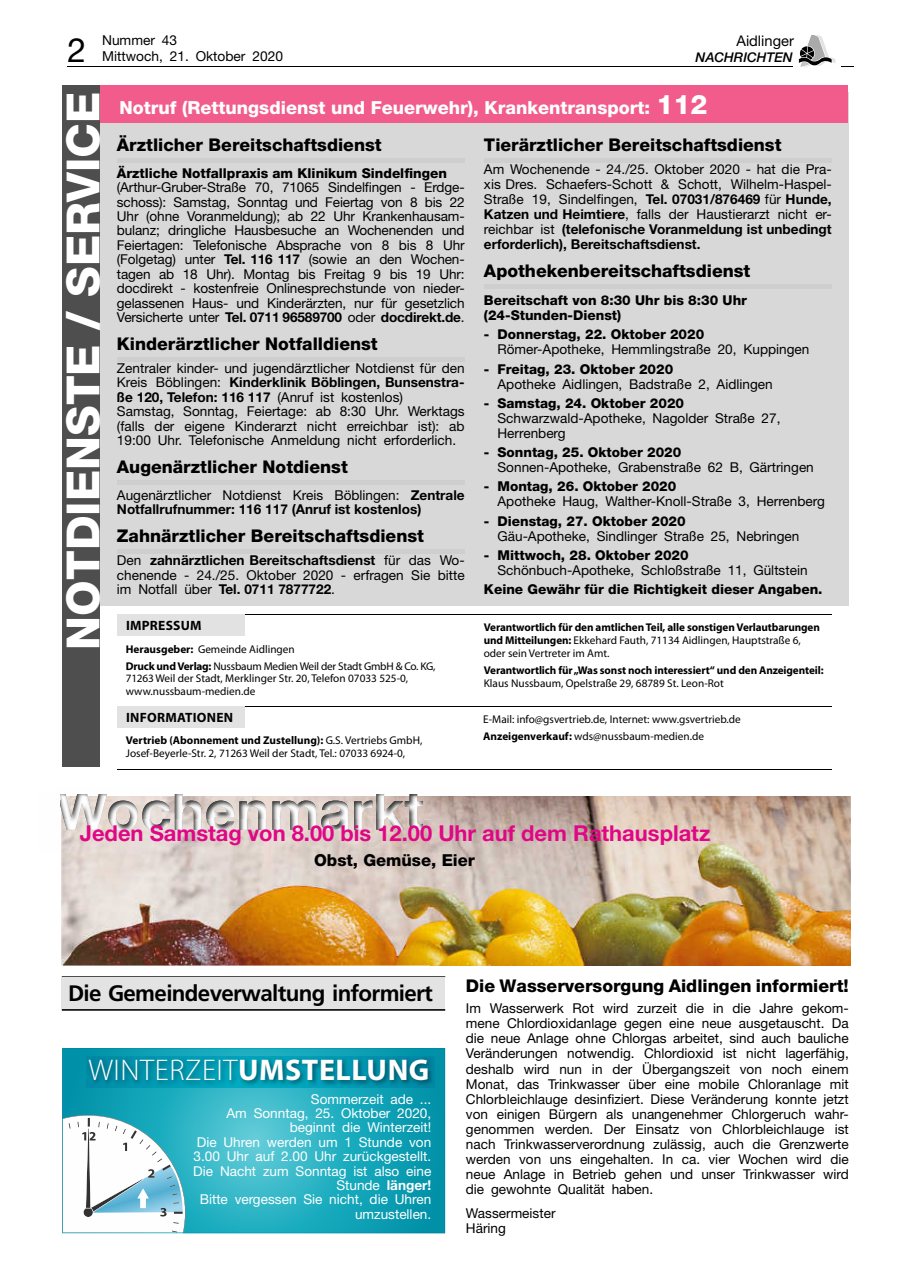
<style>
.page{position:relative;width:902px;height:1280px;background:#fff}
.page>*{position:absolute;margin:0;border:0;box-sizing:border-box;transform-origin:0 0}
.t1{font:800 45.75px "Helvetica Neue";color:#fff}
.t2{font:33.6px "Helvetica Neue";color:#000}
.t3{font:300 30px "Myriad Pro";letter-spacing:.02em;color:#fff}
.t4{font:700 22.35px "Frutiger";letter-spacing:-.03em;color:#000}
.t5{font:700 21.9px "Helvetica Neue";color:#e00685}
.t6{font:800 18px "Helvetica Neue";color:#fff}
.t7{font:800 17.55px "Helvetica Neue";color:#000}
.t8{font:800 16.5px "Helvetica Neue";color:#000}
.t9{font:14.7px "Helvetica Neue";color:#000}
.t10{font:13.65px/14.4px "Helvetica Neue";color:#000}
.t11{font:800 13.65px/15px "Helvetica Neue";color:#000}
.t12{font:13.65px/14.4px "Helvetica Neue";color:#fff;text-align:right}
.t13{font:700 13.65px/14.4px "Helvetica Neue";color:#000}
.t14{font:700 13.5px "Myriad Pro";letter-spacing:.02em;color:#000}
.t15{font:italic 500 13.35px "Helvetica Neue";color:#000}
.t16{font:11.25px/12.8px "Myriad Pro";color:#000}
.t17{font:700 11.25px/12.8px "Myriad Pro";letter-spacing:-.01em;color:#000}
.t18{font:11.25px/17px "Myriad Pro";letter-spacing:-.02em;color:#000}
.s1{font-size:27px}
.s2{font-weight:700}
.s3{font-weight:400}
</style>
<div class="page">
<hr style="left:67px;top:66px;width:786px;height:1px;background:#000">
<div style="left:792px;top:59px;width:48px;height:10px;background:#fefefe"></div>
<svg style="left:798px;top:36px;width:37px;height:31px"></svg>
<hr style="left:62px;top:976px;width:383px;height:1px;background:#000">
<div style="left:62px;top:977px;width:383px;height:32px;background:#e3e3e3"></div>
<hr style="left:62px;top:1009px;width:383px;height:2px;background:#000">
<div style="left:62px;top:92px;width:786px;height:514px;background:#d8d8d8"></div>
<hr style="left:117px;top:158px;width:347px;height:4px;background:#cecece">
<div style="left:117px;top:357px;width:347px;height:5px;background:#cecece"></div>
<div style="left:117px;top:480px;width:347px;height:5px;background:#cecece"></div>
<div style="left:117px;top:549px;width:347px;height:5px;background:#cecece"></div>
<hr style="left:484px;top:158px;width:347px;height:4px;background:#cecece">
<hr style="left:484px;top:285px;width:347px;height:4px;background:#cecece">
<div style="left:62px;top:85px;width:38px;height:682px;background:#4e4e4e"></div>
<div style="left:100px;top:85px;width:747px;height:38px;background:#f15c8d"></div>
<img style="left:61px;top:796px;width:789px;height:169px">
<img style="left:63px;top:819px;width:787px;height:146px">
<img style="left:60px;top:794px;width:358px;height:6px">
<img style="left:61px;top:796px;width:207px;height:35px">
<img style="left:268px;top:796px;width:155px;height:23px">
<img style="left:63px;top:819px;width:360px;height:12px">
<hr style="left:117px;top:614px;width:715px;height:1px;background:#000">
<div style="left:117px;top:615px;width:128px;height:21px;background:#e2e2e2"></div>
<hr style="left:117px;top:706px;width:715px;height:1px;background:#000">
<div style="left:117px;top:707px;width:128px;height:21px;background:#e2e2e2"></div>
<hr style="left:117px;top:769px;width:715px;height:1px;background:#000">
<svg style="left:62px;top:1048px;width:383px;height:185px;background:#3cb0c1"></svg>
<h2 class="t2" style="left:67px;top:30px;width:20px">2</h2>
<p class="t10" style="left:102px;top:31px;width:182px;line-height:16.5px">Nummer 43<br>Mittwoch, 21. Oktober 2020</p>
<p class="t9" style="left:736px;top:32px;width:59px">Aidlinger</p>
<p class="t15" style="left:695px;top:49px;width:98px">NACHRICHTEN</p>
<h1 class="t1" style="left:56px;top:650px;width:560px;rotate:-90deg">NOTDIENSTE / SERVICE</h1>
<h3 class="t6" style="left:119px;top:97px;width:589px">Notruf (Rettungsdienst und Feuerwehr), Krankentransport: <span class="s1">112</span></h3>
<p class="t7" style="left:117px;top:134px;width:266px">Ärztlicher Bereitschaftsdienst</p>
<p class="t11" style="left:117px;top:165px;width:331px">Ärztliche Notfallpraxis am Klinikum Sindelfingen</p>
<p class="t10" style="left:117px;top:180px;width:349px;text-align:justify">(Arthur-Gruber-Straße 70, 71065 Sindelfingen - Erdge&shy;schoss): Samstag, Sonntag und Feiertag von 8 bis 22<br>Uhr (ohne Voranmeldung); ab 22 Uhr Krankenhausam&shy;bulanz; dringliche Hausbesuche an Wochenenden und Feiertagen: Telefonische Absprache von 8 bis 8 Uhr (Folgetag) unter <span class="s2">Tel. 116 117</span> (sowie an den Wochen&shy;tagen ab 18 Uhr). Montag bis Freitag 9 bis 19 Uhr: docdirekt - kostenfreie Onlinesprechstunde von nieder&shy;gelassenen Haus- und Kinderärzten, nur für gesetzlich Versicherte unter <span class="s2">Tel. 0711 96589700</span> oder <span class="s2">docdirekt.de</span>.</p>
<p class="t7" style="left:117px;top:333px;width:262px">Kinderärztlicher Notfalldienst</p>
<p class="t10" style="left:117px;top:361px;width:349px">Zentraler kinder- und jugendärztlicher Notdienst für den Kreis Böblingen: <span class="s2">Kinderklinik Böblingen, Bunsenstra&shy;ße 120, Telefon: 116 117</span> (Anruf ist kostenlos)<br>Samstag, Sonntag, Feiertage: ab 8:30 Uhr. Werktags (falls der eigene Kinderarzt nicht erreichbar ist): ab 19:00 Uhr. Telefonische Anmeldung nicht erforderlich.</p>
<p class="t7" style="left:117px;top:456px;width:232px">Augenärztlicher Notdienst</p>
<p class="t13" style="left:117px;top:488px;width:349px"><span class="s3">Augenärztlicher Notdienst Kreis Böblingen:</span> Zentrale<br>Notfallrufnummer: 116 117 (Anruf ist kostenlos)</p>
<p class="t7" style="left:117px;top:525px;width:308px">Zahnärztlicher Bereitschaftsdienst</p>
<p class="t10" style="left:117px;top:553px;width:349px;text-align:justify">Den <span class="s2">zahnärztlichen Bereitschaftsdienst</span> für das Wo&shy;chenende - 24./25. Oktober 2020 - erfragen Sie bitte im Notfall über <span class="s2">Tel. 0711 7877722</span>.</p>
<p class="t7" style="left:484px;top:134px;width:299px">Tierärztlicher Bereitschaftsdienst</p>
<p class="t10" style="left:484px;top:161px;width:349px;line-height:15px;text-align:justify">Am Wochenende - 24./25. Oktober 2020 - hat die Pra&shy;xis Dres. Schaefers-Schott &amp; Schott, Wilhelm-Haspel-Straße 19, Sindelfingen, <span class="s2">Tel. 07031/876469</span> für <span class="s2">Hunde, Katzen und Heimtiere</span>, falls der Haustierarzt nicht er&shy;reichbar ist <span class="s2">(telefonische Voranmeldung ist unbedingt erforderlich), Bereitschaftsdienst.</span></p>
<p class="t7" style="left:484px;top:261px;width:268px">Apothekenbereitschaftsdienst</p>
<p class="t11" style="left:484px;top:293px;width:264px">Bereitschaft von 8:30 Uhr bis 8:30 Uhr (24-Stunden-Dienst)</p>
<p class="t11" style="left:484px;top:327px;width:222px">- Donnerstag, 22. Oktober 2020</p>
<p class="t10" style="left:497px;top:342px;width:313px">Römer-Apotheke, Hemmlingstraße 20, Kuppingen</p>
<p class="t11" style="left:484px;top:361px;width:191px">- Freitag, 23. Oktober 2020</p>
<p class="t10" style="left:497px;top:376px;width:277px">Apotheke Aidlingen, Badstraße 2, Aidlingen</p>
<p class="t11" style="left:484px;top:395px;width:202px">- Samstag, 24. Oktober 2020</p>
<p class="t10" style="left:497px;top:410px;width:284px;line-height:15px">Schwarzwald-Apotheke, Nagolder Straße 27,<br>Herrenberg</p>
<p class="t11" style="left:484px;top:445px;width:199px">- Sonntag, 25. Oktober 2020</p>
<p class="t10" style="left:497px;top:460px;width:318px">Sonnen-Apotheke, Grabenstraße 62 B, Gärtringen</p>
<p class="t11" style="left:484px;top:479px;width:194px">- Montag, 26. Oktober 2020</p>
<p class="t10" style="left:497px;top:494px;width:329px">Apotheke Haug, Walther-Knoll-Straße 3, Herrenberg</p>
<p class="t11" style="left:484px;top:513px;width:203px">- Dienstag, 27. Oktober 2020</p>
<p class="t10" style="left:497px;top:528px;width:303px">Gäu-Apotheke, Sindlinger Straße 25, Nebringen</p>
<p class="t11" style="left:484px;top:547px;width:206px">- Mittwoch, 28. Oktober 2020</p>
<p class="t10" style="left:497px;top:562px;width:311px">Schönbuch-Apotheke, Schloßstraße 11, Gültstein</p>
<p class="t11" style="left:484px;top:582px;width:340px">Keine Gewähr für die Richtigkeit dieser Angaben.</p>
<p class="t14" style="left:126px;top:617px;width:77px">iMpressUM</p>
<p class="t18" style="left:126px;top:640px;width:311px"><span class="s2">Herausgeber:</span> Gemeinde Aidlingen<br><span class="s2">Druck und Verlag:</span> Nussbaum Medien Weil der Stadt GmbH &amp; Co. KG,</p>
<p class="t16" style="left:126px;top:672px;width:284px">71263 Weil der Stadt, Merklinger Str. 20, Telefon 07033 525-0, www.nussbaum-medien.de</p>
<p class="t17" style="left:483px;top:621px;width:337px">Verantwortlich für den amtlichen teil, alle sonstigen Verlautbarungen und Mitteilungen: <span class="s3">Ekkehard Fauth, 71134 Aidlingen, Hauptstraße 6, oder sein Vertreter im Amt.</span></p>
<p class="t17" style="left:483px;top:663px;width:341px">Verantwortlich für „Was sonst noch interessiert“ und den anzeigenteil:</p>
<p class="t16" style="left:483px;top:676px;width:241px">Klaus Nussbaum, Opelstraße 29, 68789 St. Leon-Rot</p>
<p class="t14" style="left:126px;top:709px;width:109px">iNFOrMatiONeN</p>
<p class="t16" style="left:126px;top:733px;width:298px"><span class="s2">Vertrieb (abonnement und Zustellung):</span> G.S. Vertriebs GmbH,<br>Josef-Beyerle-Str. 2, 71263 Weil der Stadt, Tel.: 07033 6924-0,</p>
<p class="t16" style="left:483px;top:710px;width:259px;line-height:17px">E-Mail: info@gsvertrieb.de, Internet: www.gsvertrieb.de <span class="s2">anzeigenverkauf:</span> wds@nussbaum-medien.de</p>
<h3 class="t5" style="left:80px;top:820px;width:632px">Jeden Samstag von 8.00 bis 12.00 Uhr auf dem Rathausplatz</h3>
<p class="t8" style="left:314px;top:850px;width:162px">Obst, Gemüse, Eier</p>
<h3 class="t4" style="left:68px;top:980px;width:366px">Die Gemeindeverwaltung informiert</h3>
<p class="t7" style="left:466px;top:975px;width:384px">Die Wasserversorgung Aidlingen informiert!</p>
<p class="t10" style="left:466px;top:1000px;width:384px;line-height:15.1px;text-align:justify">Im Wasserwerk Rot wird zurzeit die in die Jahre gekom&shy;mene Chlordioxidanlage gegen eine neue ausgetauscht. Da die neue Anlage ohne Chlorgas arbeitet, sind auch bauliche Veränderungen notwendig. Chlordioxid ist nicht lagerfähig, deshalb wird nun in der Übergangszeit von noch einem Monat, das Trinkwasser über eine mobile Chloranlage mit Chlorbleichlauge desinfiziert. Diese Veränderung konnte jetzt von einigen Bürgern als unangenehmer Chlorgeruch wahr&shy;genommen werden. Der Einsatz von Chlorbleichlauge ist nach Trinkwasserverordnung zulässig, auch die Grenzwerte werden von uns eingehalten. In ca. vier Wochen wird die neue Anlage in Betrieb gehen und unser Trinkwasser wird die gewohnte Qualität haben.</p>
<p class="t10" style="left:466px;top:1205px;width:91px;line-height:15.1px">Wassermeister<br>Häring</p>
<h3 class="t3" style="left:88px;top:1053px;width:342px">WINTERZEIT<span class="s2">UMstellUNg</span></h3>
<p class="t12" style="left:193px;top:1091px;width:239px">Sommerzeit ade ...<br>Am Sonntag, 25. Oktober 2020, beginnt die Winterzeit!<br>Die Uhren werden um 1 Stunde von<br>3.00 Uhr auf 2.00 Uhr zurückgestellt.<br>Die Nacht zum Sonntag ist also eine<br>Stunde <span class="s2">länger!<br></span>Bitte vergessen Sie nicht, die Uhren umzustellen.</p>
</div>
